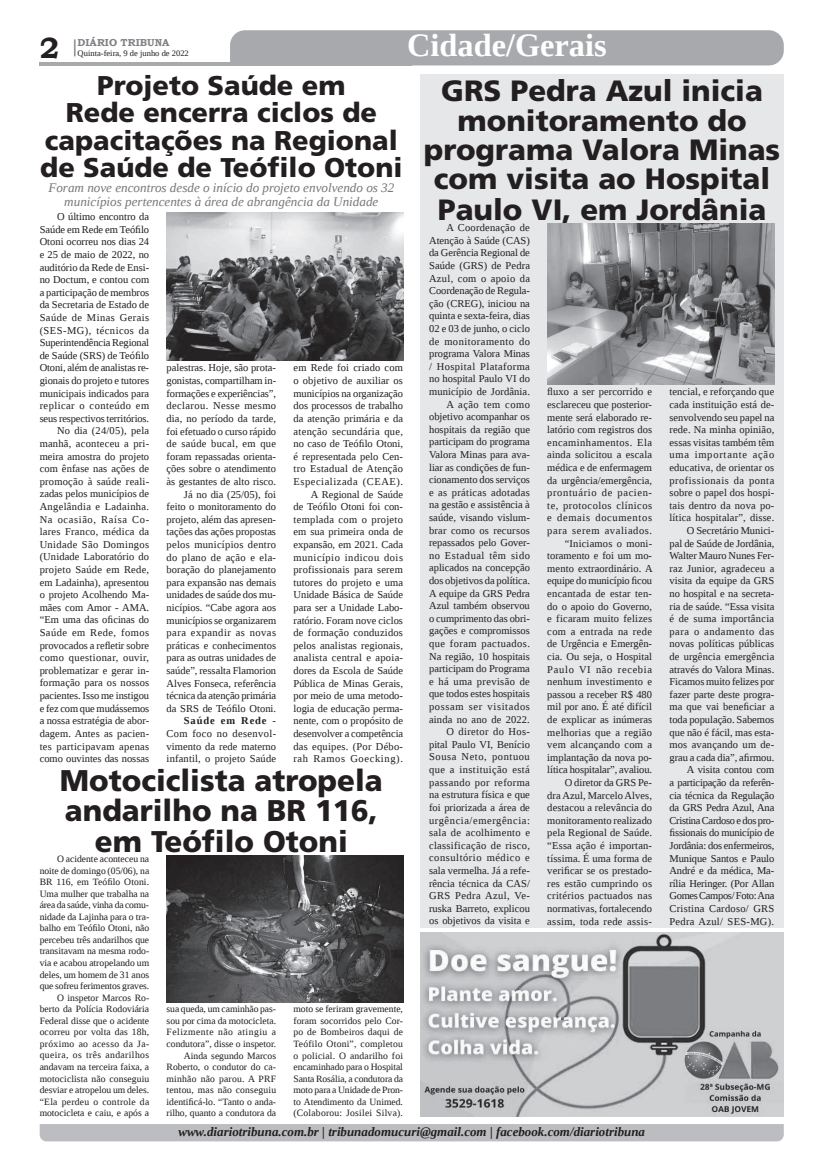
<style>
.page{position:relative;width:821px;height:1166px;background:#fff}
.page>*{position:absolute;margin:0;border:0;box-sizing:border-box;transform-origin:0 0}
.t1{font:700 32.38px "Liberation Serif";color:#fff}
.t2{font:900 29.93px/30.4px "Frutiger LT Std";color:#231f20;text-align:center}
.t3{font:900 29.31px/29.8px "Frutiger LT Std";color:#231f20;text-align:center}
.t4{font:700 29.31px "Bookman Old Style";color:#231f20}
.t5{font:900 27.12px/27.6px "Frutiger LT Std";color:#231f20;text-align:center}
.t6{font:italic 13.12px/14.9px "Liberation Serif";color:#76787b;text-align:center}
.t7{font:italic 700 12.95px "Liberation Serif";color:#231f20}
.t8{font:10.5px/12.6px "Liberation Serif";color:#231f20;text-align:right}
.t9{font:700 10.06px "Bookman Old Style";color:#808285}
.t10{font:9.62px/11.5px "Liberation Serif";color:#231f20;text-align:right}
.t11{font:8.4px "Liberation Serif";color:#231f20}
.s1{font-weight:700}
</style>
<div class="page">
<svg style="left:74px;top:39px;width:2px;height:17px"></svg>
<hr style="left:40px;top:62px;width:372px;height:3px;background:#a8a9ad">
<div style="left:230px;top:30px;width:554px;height:35px;background:#a8a9ad"></div>
<div style="left:40px;top:1124px;width:744px;height:17px;background:#bcbdc0"></div>
<div style="left:420px;top:74px;width:364px;height:854px;background:#e6e7e9"></div>
<img style="left:421px;top:932px;width:363px;height:185px">
<img style="left:167px;top:213px;width:236px;height:148px">
<img style="left:547px;top:224px;width:227px;height:161px">
<img style="left:167px;top:855px;width:236px;height:147px">
<h1 class="t1" style="left:407px;top:24px;width:201px">Cidade/Gerais</h1>
<h3 class="t3" style="left:424px;top:76px;width:358px">GRS Pedra Azul inicia monitoramento do programa Valora Minas com visita ao Hospital<br>Paulo VI, em Jordânia</h3>
<p class="t8" style="left:429px;top:221px;width:102px">A Coordenação de<br>Atenção à Saúde (CAS) da Gerência Regional de<br>Saúde (GRS) de Pedra<br>Azul, com o apoio da<br>Coordenação de Regula&shy;ção (CREG), iniciou na quinta e sexta-feira, dias<br>02 e 03 de junho, o ciclo de monitoramento do programa Valora Minas / Hospital Plataforma no hospital Paulo VI do município de Jordânia.<br>A ação tem como objetivo acompanhar os hospitais da região que participam do programa<br>Valora Minas para ava&shy;liar as condições de fun&shy;cionamento dos serviços e as práticas adotadas na gestão e assistência à saúde, visando vislum&shy;brar como os recursos repassados pelo Gover&shy;no Estadual têm sido aplicados na concepção dos objetivos da política.<br>A equipe da GRS Pedra<br>Azul também observou o cumprimento das obri&shy;gações e compromissos que foram pactuados.<br>Na região, 10 hospitais participam do Programa e há uma previsão de que todos estes hospitais possam ser visitados ainda no ano de 2022.<br>O diretor do Hos&shy;pital Paulo VI, Benício<br>Sousa Neto, pontuou que a instituição está passando por reforma na estrutura física e que foi priorizada a área de urgência/emergência: sala de acolhimento e classificação de risco, consultório médico e sala vermelha. Já a refe&shy;rência técnica da CAS/<br>GRS Pedra Azul, Ve&shy;ruska Barreto, explicou os objetivos da visita e</p>
<p class="t9" style="left:78px;top:35px;width:93px">DIÁRIO TRIBUNA</p>
<h3 class="t4" style="left:40px;top:27px;width:21px">2</h3>
<p class="t11" style="left:78px;top:48px;width:113px">Quinta-feira, 9 de junho de 2022</p>
<h3 class="t5" style="left:40px;top:71px;width:364px">Projeto Saúde em<br>Rede encerra ciclos de capacitações na Regional de Saúde de Teófilo Otoni</h3>
<p class="t6" style="left:48px;top:180px;width:348px">Foram nove encontros desde o início do projeto envolvendo os 32 municípios pertencentes à área de abrangência da Unidade</p>
<p class="t8" style="left:40px;top:210px;width:111px">O último encontro da<br>Saúde em Rede em Teófilo<br>Otoni ocorreu nos dias 24 e 25 de maio de 2022, no auditório da Rede de Ensi&shy;no Doctum, e contou com a participação de membros da Secretaria de Estado de<br>Saúde de Minas Gerais (SES-MG), técnicos da<br>Superintendência Regional de Saúde (SRS) de Teófilo<br>Otoni, além de analistas re&shy;gionais do projeto e tutores municipais indicados para replicar o conteúdo em seus respectivos territórios.<br>No dia (24/05), pela manhã, aconteceu a pri&shy;meira amostra do projeto com ênfase nas ações de promoção à saúde reali&shy;zadas pelos municípios de<br>Angelândia e Ladainha.<br>Na ocasião, Raísa Co&shy;lares Franco, médica da<br>Unidade São Domingos (Unidade Laboratório do projeto Saúde em Rede, em Ladainha), apresentou o projeto Acolhendo Ma&shy;mães com Amor - AMA. “Em uma das oficinas do<br>Saúde em Rede, fomos provocados a refletir sobre como questionar, ouvir, problematizar e gerar in&shy;formação para os nossos pacientes. Isso me instigou e fez com que mudássemos a nossa estratégia de abor&shy;dagem. Antes as pacien&shy;tes participavam apenas como ouvintes das nossas</p>
<p class="t8" style="left:167px;top:362px;width:111px">palestras. Hoje, são prota&shy;gonistas, compartilham in&shy;formações e experiências”, declarou. Nesse mesmo dia, no período da tarde, foi efetuado o curso rápido de saúde bucal, em que foram repassadas orienta&shy;ções sobre o atendimento às gestantes de alto risco.<br>Já no dia (25/05), foi feito o monitoramento do projeto, além das apresen&shy;tações das ações propostas pelos municípios dentro do plano de ação e ela&shy;boração do planejamento para expansão nas demais unidades de saúde dos mu&shy;nicípios. “Cabe agora aos municípios se organizarem para expandir as novas práticas e conhecimentos para as outras unidades de saúde”, ressalta Flamorion<br>Alves Fonseca, referência técnica da atenção primária da SRS de Teófilo Otoni.<br><span class="s1">Saúde em Rede</span> -<br>Com foco no desenvol&shy;vimento da rede materno infantil, o projeto Saúde</p>
<p class="t8" style="left:294px;top:362px;width:111px">em Rede foi criado com o objetivo de auxiliar os municípios na organização dos processos de trabalho da atenção primária e da atenção secundária que, no caso de Teófilo Otoni, é representada pelo Cen&shy;tro Estadual de Atenção<br>Especializada (CEAE).<br>A Regional de Saúde<br>de Teófilo Otoni foi con&shy;templada com o projeto em sua primeira onda de expansão, em 2021. Cada município indicou dois profissionais para serem tutores do projeto e uma<br>Unidade Básica de Saúde para ser a Unidade Labo&shy;ratório. Foram nove ciclos de formação conduzidos pelos analistas regionais, analista central e apoia&shy;dores da Escola de Saúde<br>Pública de Minas Gerais, por meio de uma metodo&shy;logia de educação perma&shy;nente, com o propósito de desenvolver a competência das equipes. (Por Débo&shy;rah Ramos Goecking).</p>
<p class="t8" style="left:547px;top:385px;width:107px">fluxo a ser percorrido e esclareceu que posterior&shy;mente será elaborado re&shy;latório com registros dos encaminhamentos. Ela ainda solicitou a escala médica e de enfermagem da urgência/emergência, prontuário de pacien&shy;te, protocolos clínicos e demais documentos para serem avaliados. “Iniciamos o moni&shy;toramento e foi um mo&shy;mento extraordinário. A equipe do município ficou encantada de estar ten&shy;do o apoio do Governo, e ficaram muito felizes com a entrada na rede de Urgência e Emergên&shy;cia. Ou seja, o Hospital<br>Paulo VI não recebia nenhum investimento e passou a receber R$ 480 mil por ano. É até difícil de explicar as inúmeras melhorias que a região vem alcançando com a implantação da nova po&shy;lítica hospitalar”, avaliou.<br>O diretor da GRS Pe-<br>dra Azul, Marcelo Alves, destacou a relevância do monitoramento realizado pela Regional de Saúde. “Essa ação é importan&shy;tíssima. É uma forma de verificar se os prestado&shy;res estão cumprindo os critérios pactuados nas normativas, fortalecendo assim, toda rede assis-</p>
<p class="t8" style="left:669px;top:385px;width:106px">tencial, e reforçando que cada instituição está de&shy;senvolvendo seu papel na rede. Na minha opinião, essas visitas também têm uma importante ação educativa, de orientar os profissionais da ponta sobre o papel dos hospi&shy;tais dentro da nova po&shy;lítica hospitalar”, disse.<br>O Secretário Munici-<br>pal de Saúde de Jordânia,<br>Walter Mauro Nunes Fer&shy;raz Junior, agradeceu a visita da equipe da GRS no hospital e na secreta&shy;ria de saúde. “Essa visita é de suma importância para o andamento das novas políticas públicas de urgência emergência através do Valora Minas.<br>Ficamos muito felizes por fazer parte deste progra&shy;ma que vai beneficiar a toda população. Sabemos que não é fácil, mas esta&shy;mos avançando um de&shy;grau a cada dia”, afirmou.<br>A visita contou com<br>a participação da referên&shy;cia técnica da Regulação da GRS Pedra Azul, Ana<br>Cristina Cardoso e dos pro&shy;fissionais do município de<br>Jordânia: dos enfermeiros,<br>Munique Santos e Paulo<br>André e da médica, Ma&shy;rília Heringer. (Por Allan<br>Gomes Campos/ Foto: Ana<br>Cristina Cardoso/ GRS<br>Pedra Azul/ SES-MG).</p>
<h2 class="t2" style="left:60px;top:765px;width:324px">Motociclista atropela andarilho na BR 116, em Teófilo Otoni</h2>
<p class="t10" style="left:40px;top:853px;width:111px">O acidente aconteceu na noite de domingo (05/06), na<br>BR 116, em Teófilo Otoni.<br>Uma mulher que trabalha na área da saúde, vinha da comu&shy;nidade da Lajinha para o tra&shy;balho em Teófilo Otoni, não percebeu três andarilhos que transitavam na mesma rodo&shy;via e acabou atropelando um deles, um homem de 31 anos que sofreu ferimentos graves.<br>O inspetor Marcos Ro&shy;berto da Polícia Rodoviária<br>Federal disse que o acidente ocorreu por volta das 18h, próximo ao acesso da Ja&shy;queira, os três andarilhos andavam na terceira faixa, a motociclista não conseguiu desviar e atropelou um deles. “Ela perdeu o controle da motocicleta e caiu, e após a</p>
<p class="t10" style="left:167px;top:1003px;width:111px">sua queda, um caminhão pas&shy;sou por cima da motocicleta.<br>Felizmente não atingiu a condutora”, disse o inspetor.<br>Ainda segundo Marcos<br>Roberto, o condutor do ca&shy;minhão não parou. A PRF tentou, mas não conseguiu identificá-lo. “Tanto o anda&shy;rilho, quanto a condutora da</p>
<p class="t10" style="left:294px;top:1003px;width:111px;text-align:justify">moto se feriram gravemente, foram socorridos pelo Cor&shy;po de Bombeiros daqui de Teófilo Otoni”, completou o policial. O andarilho foi encaminhado para o Hospital Santa Rosália, a condutora da moto para a Unidade de Pron&shy;to Atendimento da Unimed. (Colaborou: Josilei Silva).</p>
<p class="t7" style="left:178px;top:1123px;width:468px">www.diariotribuna.com.br | tribunadomucuri@gmail.com | facebook.com/diariotribuna</p>
</div>
